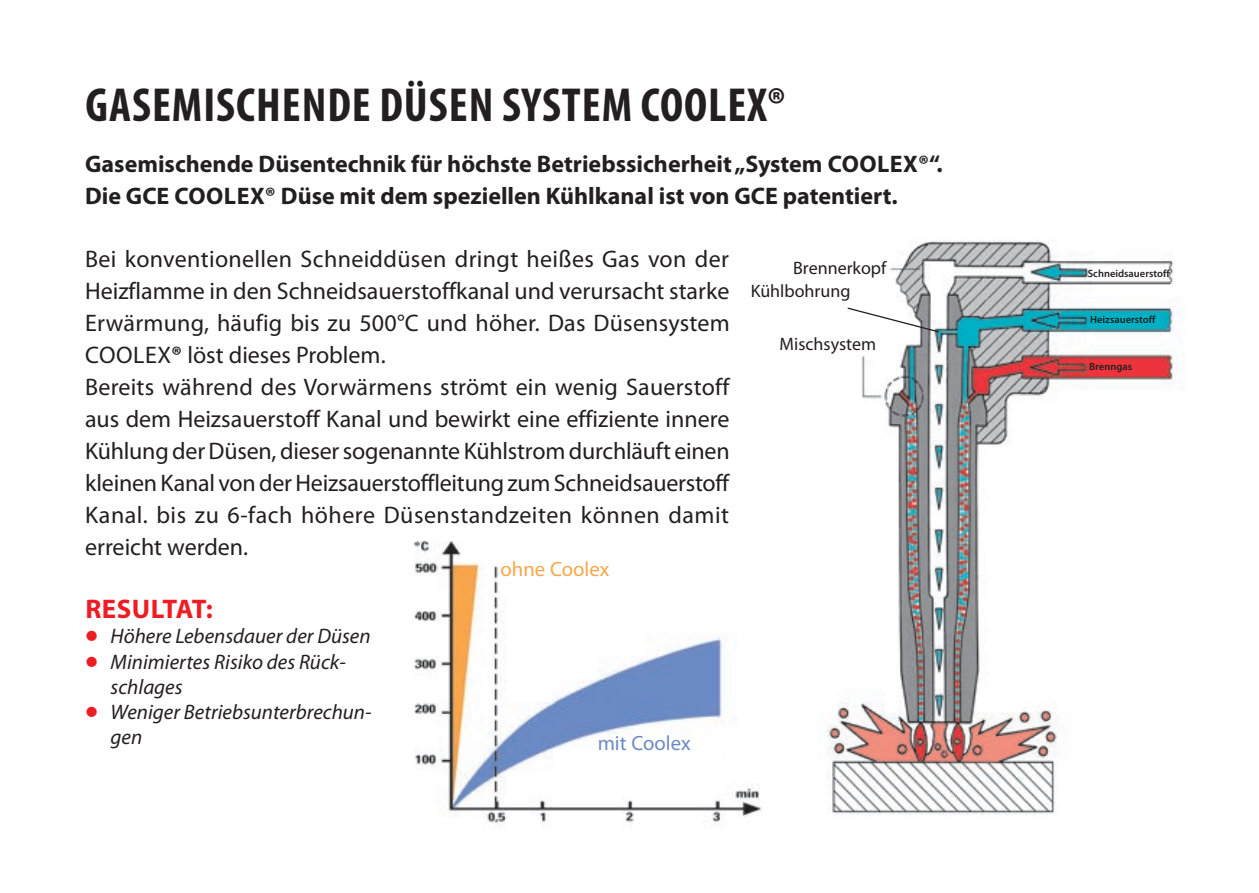
<style>
.page{position:relative;width:1259px;height:893px;background:#fff}
.page>*{position:absolute;margin:0;border:0;box-sizing:border-box;transform-origin:0 0}
.t1{font:700 condensed 48px "Myriad Pro";letter-spacing:.02em;color:#231f20}
.t2{font:700 27px "Myriad Pro";letter-spacing:.02em;color:#ee1d23}
.t3{font:24px/31.8px "Myriad Pro";color:#231f20;text-align:justify}
.t4{font:700 24px/31.8px "Myriad Pro";color:#231f20}
.t5{font:italic 21px/25.2px "Myriad Pro";color:#231f20}
.t6{font:20.7px "Myriad Pro";color:#f9a64a}
.t7{font:20.7px "Myriad Pro";color:#6b8ac6}
.t8{font:18px "Myriad Pro";color:#231f20}
.t9{font:600 10.5px "Myriad Pro";color:#231f20}
.s1{font-weight:700}
.s2{font-weight:700;font-style:normal;font-size:39px;color:#ee1d23}
</style>
<div class="page">
<img style="left:826px;top:240px;width:353px;height:575px">
<div style="left:1090px;top:315px;width:73px;height:12px;background:#00b1c6"></div>
<div style="left:1089px;top:362px;width:74px;height:14px;background:#ed343d"></div>
<svg style="left:846px;top:307px;width:94px;height:26px"></svg>
<img style="left:415px;top:542px;width:347px;height:285px">
<div style="left:598px;top:735px;width:124px;height:44px;background:#fff"></div>
<div style="left:500px;top:561px;width:142px;height:33px;background:#fff"></div>
<h1 class="t1" style="left:86px;top:75px;width:47px">GASEMISCHENDE</h1>
<h1 class="t1" style="left:379px;top:75px;width:186px">DÜSEN SYSTEM</h1>
<h1 class="t1" style="left:641px;top:75px;width:146px">COOLEX®</h1>
<p class="t4" style="left:85px;top:147px;width:859px">Gasemischende Düsentechnik für höchste Betriebssicherheit„System Coolex®“.<br>Die GCE Coolex® Düse mit dem speziellen Kühlkanal ist von GCE patentiert.</p>
<p class="t3" style="left:85px;top:243px;width:646px">Bei konventionellen Schneiddüsen dringt heißes Gas von der Heizflamme in den Schneidsauerstoffkanal und verursacht starke Erwärmung, häufig bis zu 500°C und höher. Das Düsensystem Coole</p>
<p class="t3" style="left:85px;top:339px;width:646px;text-align:left;text-indent:72px">x<span class="s1">®</span> löst dieses Problem.<br>Bereits während des Vorwärmens strömt ein wenig Sauerstoff aus dem Heizsauerstoff Kanal und bewirkt eine effiziente innere Kühlung der Düsen, dieser sogenannte Kühlstrom durchläuft einen kleinen Kanal von der Heizsauerstoffleitung zum Schneidsauerstoff Kanal. bis zu 6-fach höhere Düsenstandzeiten können damit erreicht werden.</p>
<p class="t2" style="left:85px;top:592px;width:129px">Resultat:</p>
<p class="t5" style="left:85px;top:623px;width:287px"><span class="s2">•</span> Höhere Lebensdauer der Düsen</p>
<p class="t5" style="left:111px;top:649px;width:237px;text-indent:-26px"><span class="s2">•</span> Minimiertes Risiko des Rück&shy;schlages</p>
<p class="t5" style="left:111px;top:699px;width:262px;text-indent:-26px"><span class="s2">•</span> Weniger Betriebsunterbrechun&shy;gen</p>
<p class="t6" style="left:500px;top:556px;width:110px">ohne Coolex</p>
<p class="t7" style="left:598px;top:731px;width:95px">mit Coolex</p>
<p class="t8" style="left:793px;top:257px;width:95px">Brennerkopf</p>
<p class="t8" style="left:750px;top:280px;width:101px">Kühlbohrung</p>
<p class="t8" style="left:779px;top:333px;width:98px">Mischsystem</p>
<p class="t9" style="left:1087px;top:266px;width:83px">Schneidsauerstoff</p>
<p class="t9" style="left:1090px;top:313px;width:67px">Heizsauerstoff</p>
<p class="t9" style="left:1089px;top:360px;width:44px">Brenngas</p>
</div>
